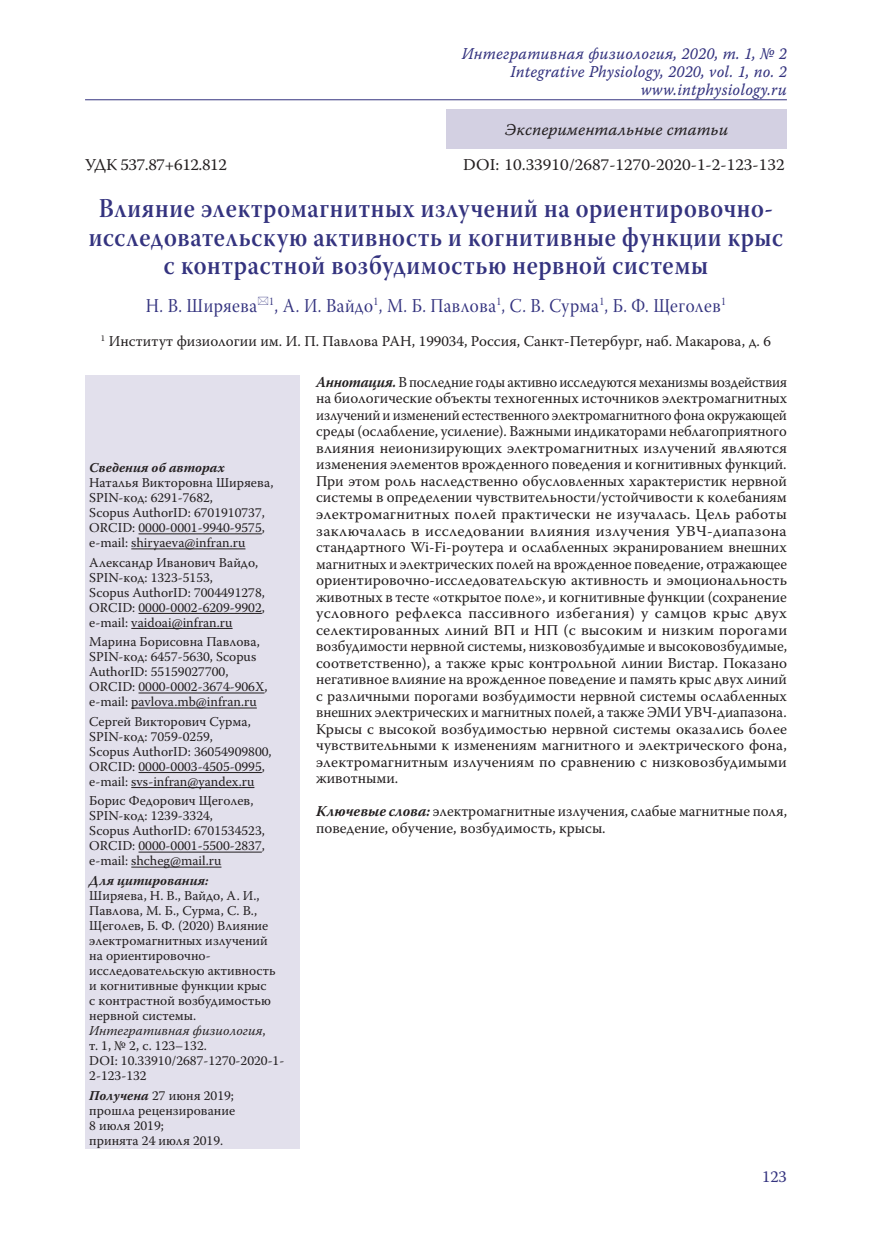
<style>
.page{position:relative;width:872px;height:1234px;background:#fff}
.page>*{position:absolute;margin:0;border:0;box-sizing:border-box;transform-origin:0 0}
.Заголовок_1{font:27px/28.5px "Warnock Pro Semibold Subh";letter-spacing:.025em;color:#34337f;text-align:center;scale:.9 1}
.Заголовок_2{font:19.5px "Warnock Pro Subh";letter-spacing:.025em;color:#34337f;scale:.9 1}
.t1{font:16.5px/18px "Warnock Pro It Capt";letter-spacing:.01em;color:#34337f;text-align:right;scale:.95 1}
.Body{font:16.5px "Warnock Pro";color:#231f20;scale:1.04 1}
.t2{font:16.5px "Warnock Pro It Capt";color:#231f20}
.Body-2{font:16.5px "Warnock Pro";letter-spacing:-.03em;color:#231f20;scale:1.04 1}
.t3{font:16.5px "Warnock Pro";color:#34337f}
.Annotation{font:15px/16.5px "Warnock Pro";color:#231f20;text-align:justify;scale:.95 1}
.Annotation-2{font:15px/16.5px "Warnock Pro";color:#231f20}
.Заголовок_2-2{font:15px "Warnock Pro";color:#231f20}
.Affiliation_info{font:13.5px/15px "Warnock Pro";color:#231f20}
.s1{font-weight:700;font-style:italic}
.s2{font-style:italic}
</style>
<div class="page">
<hr style="left:85px;top:99px;width:702px;height:1px;background:#34337f">
<div style="left:446px;top:109px;width:341px;height:40px;background:#d3d0e2"></div>
<div style="left:85px;top:376px;width:214px;height:772px;background:#e2e0ec"></div>
<hr style="left:138px;top:533px;width:124px;height:1px;background:#231f20">
<hr style="left:131px;top:548px;width:114px;height:1px;background:#231f20">
<hr style="left:138px;top:613px;width:124px;height:1px;background:#231f20">
<hr style="left:131px;top:628px;width:102px;height:1px;background:#231f20">
<hr style="left:138px;top:692px;width:126px;height:1px;background:#231f20">
<hr style="left:131px;top:707px;width:126px;height:1px;background:#231f20">
<hr style="left:138px;top:772px;width:124px;height:1px;background:#231f20">
<hr style="left:131px;top:787px;width:123px;height:1px;background:#231f20">
<hr style="left:138px;top:851px;width:124px;height:1px;background:#231f20">
<hr style="left:131px;top:866px;width:90px;height:1px;background:#231f20">
<p class="t1" style="left:462px;top:44px;width:344px">Интегративная физиология, 2020, т. 1, № 2<br>Integrative Physiology, 2020, vol. 1, no. 2 www.intphysiology.ru</p>
<p class="t2" style="left:505px;top:120px;width:224px">Экспериментальные статьи</p>
<p class="t2" style="left:549px;top:120px;width:137px">Название раздела</p>
<p class="Body-2" style="left:85px;top:154px;width:138px">УДК 537.87+612.812</p>
<p class="Body" style="left:463px;top:154px;width:310px">DOI: 10.33910/2687-1270-2020-1-2-123-132</p>
<p class="Заголовок_1" style="left:89px;top:193px;width:773px">Влияние электромагнитных излучений на ориентировочно&shy;исследовательскую активность и когнитивные функции крыс с контрастной возбудимостью нервной системы</p>
<p class="Заголовок_2" style="left:146px;top:294px;width:646px">Н. В. Ширяева <sup>1</sup>, А. И. Вайдо<sup>1</sup>, М. Б. Павлова<sup>1</sup>, С. В. Cурма<sup>1</sup>, Б. Ф. Щеголев<sup>1</sup></p>
<p class="Заголовок_2-2" style="left:101px;top:332px;width:671px"><sup>1</sup> Институт физиологии им. И. П. Павлова РАН, 199034, Россия, Санкт-Петербург, наб. Макарова, д. 6</p>
<p class="Affiliation_info" style="left:89px;top:460px;width:186px"><span class="s1">Сведения об авторах<br></span>Наталья Викторовна Ширяева,<br>SPIN-код: 6291-7682,<br>Scopus AuthorID: 6701910737,<br>ORCID: 0000-0001-9940-9575, e-mail: shiryaeva@infran.ru</p>
<p class="Affiliation_info" style="left:89px;top:554px;width:177px">Александр Иванович Вайдо,<br>SPIN-код: 1323-5153,<br>Scopus AuthorID: 7004491278,<br>ORCID: 0000-0002-6209-9902, e-mail: vaidoai@infran.ru</p>
<p class="Affiliation_info" style="left:89px;top:634px;width:180px">Марина Борисовна Павлова,<br>SPIN-код: 6457-5630, Scopus<br>AuthorID: 55159027700,<br>ORCID: 0000-0002-3674-906X, e-mail: pavlova.mb@infran.ru</p>
<p class="Affiliation_info" style="left:89px;top:713px;width:184px">Сергей Викторович Cурма,<br>SPIN-код: 7059-0259,<br>Scopus AuthorID: 36054909800,<br>ORCID: 0000-0003-4505-0995, e-mail: svs-infran@yandex.ru</p>
<p class="Affiliation_info" style="left:89px;top:793px;width:177px">Борис Федорович Щеголев,<br>SPIN-код: 1239-3324,<br>Scopus AuthorID: 6701534523,<br>ORCID: 0000-0001-5500-2837, e-mail: shcheg@mail.ru</p>
<p class="Affiliation_info" style="left:89px;top:872px;width:196px"><span class="s1">Для цитирования:<br></span>Ширяева, Н. В., Вайдо, А. И.,<br>Павлова, М. Б., Cурма, С. В.,<br>Щеголев, Б. Ф. (2020) Влияние электромагнитных излучений на ориентировочно&shy;исследовательскую активность и когнитивные функции крыс<br>с контрастной возбудимостью нервной системы.<br><span class="s2">Интегративная физиология</span>,<br>т. 1, № 2, с. 123–132.<br>DOI: 10.33910/2687-1270-2020-1-<br>2-123-132</p>
<p class="Affiliation_info" style="left:89px;top:1087px;width:147px"><span class="s1">Получена</span> 27 июня 2019; прошла рецензирование<br>8 июля 2019;<br>принята 24 июля 2019.</p>
<p class="Annotation" style="left:316px;top:373px;width:497px"><span class="s1">Аннотация.</span> В последние годы активно исследуются механизмы воздействия на биологические объекты техногенных источников электромагнитных излучений и изменений естественного электромагнитного фона окружающей среды (ослабление, усиление). Важными индикаторами неблагоприятного влияния неионизирующих электромагнитных излучений являются изменения элементов врожденного поведения и когнитивных функций.<br>При этом роль наследственно обусловленных характеристик нервной системы в определении чувствительности/устойчивости к колебаниям электромагнитных полей практически не изучалась. Цель работы заключалась в исследовании влияния излучения УВЧ-диапазона стандартного Wi-Fi-роутера и ослабленных экранированием внешних магнитных и электрических полей на врожденное поведение, отражающее ориентировочно-исследовательскую активность и эмоциональность животных в тесте «открытое поле», и когнитивные функции (сохранение условного рефлекса пассивного избегания) у самцов крыс двух селектированных линий ВП и НП (с высоким и низким порогами возбудимости нервной системы, низковозбудимые и высоковозбудимые, соответственно), а также крыс контрольной линии Вистар. Показано негативное влияние на врожденное поведение и память крыс двух линий с различными порогами возбудимости нервной системы ослабленных внешних электрических и магнитных полей, а также ЭМИ УВЧ-диапазона.<br>Крысы с высокой возбудимостью нервной системы оказались более чувствительными к изменениям магнитного и электрического фона, электромагнитным излучениям по сравнению с низковозбудимыми животными.</p>
<p class="Annotation-2" style="left:316px;top:802px;width:472px"><span class="s1">Ключевые слова:</span> электромагнитные излучения, слабые магнитные поля, поведение, обучение, возбудимость, крысы.</p>
<p class="t3" style="left:762px;top:1166px;width:26px">123</p>
</div>
